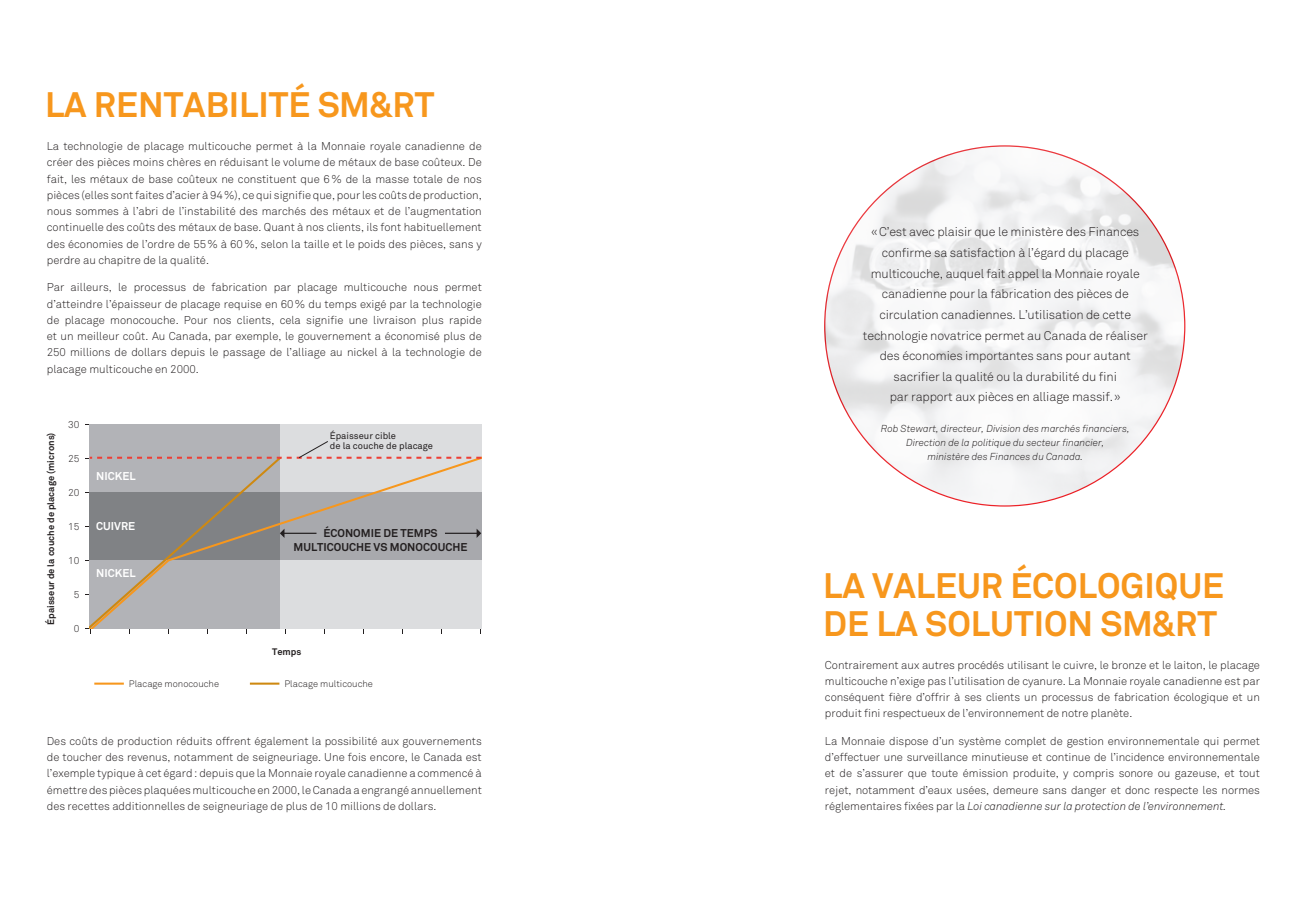
<style>
.page{position:relative;width:1305px;height:900px;background:#fff}
.page>*{position:absolute;margin:0;border:0;box-sizing:border-box;transform-origin:0 0}
.t1{font:700 35px/37.5px "MRC Akkurat";color:#f7971d}
.t2{font:300 12.5px/20.6px "MRC Akkurat";letter-spacing:-.01em;color:#231f20;text-align:center}
.t3{font:300 11.25px/16.2px "MRC Akkurat";color:#231f20;text-align:justify}
.t4{font:700 11.25px/13.5px "MRC Akkurat";color:#231f20;text-align:center}
.t5{font:700 11.25px "MRC Akkurat";color:#fff}
.t6{font:italic 300 10px/13.8px "MRC Akkurat";color:#231f20;text-align:center}
.t7{font:300 10px "MRC Akkurat";color:#231f20}
.t8{font:700 9.38px "MRC Akkurat";color:#231f20}
.t9{font:300 9.38px "MRC Akkurat";color:#231f20}
.t10{font:9.38px/10px "MRC Akkurat";color:#231f20}
.s1{font-style:italic}
</style>
<div class="page">
<div style="left:90px;top:424px;width:391px;height:205px;background:#dcdddf"></div>
<div style="left:90px;top:424px;width:190px;height:205px;background:#b2b3b7"></div>
<hr style="left:94px;top:683px;width:30px;height:2px;background:#f7971d">
<hr style="left:250px;top:683px;width:29px;height:2px;background:#ce8911">
<svg style="left:85px;top:441px;width:396px;height:193px"></svg>
<img style="left:824px;top:145px;width:361px;height:361px">
<h1 class="t1" style="left:45px;top:86px;width:391px">LA RENTABILITÉ SM&amp;RT</h1>
<p class="t3" style="left:47px;top:138px;width:437px">la technologie de placage multicouche permet à la Monnaie royale canadienne de créer des pièces moins chères en réduisant le volume de métaux de base coûteux. De fait, les métaux de base coûteux ne constituent que 6% de la masse totale de nos pièces (elles sont faites d’acier à 94%), ce qui signifie que, pour les coûts de production, nous sommes à l’abri de l’instabilité des marchés des métaux et de l’augmentation continuelle des coûts des métaux de base. quant à nos clients, ils font habituellement des économies de l’ordre de 55% à 60%, selon la taille et le poids des pièces, sans y perdre au chapitre de la qualité.</p>
<p class="t3" style="left:47px;top:279px;width:437px">Par ailleurs, le processus de fabrication par placage multicouche nous permet d’atteindre l’épaisseur de placage requise en 60% du temps exigé par la technologie de placage monocouche. Pour nos clients, cela signifie une livraison plus rapide et un meilleur coût. Au Canada, par exemple, le gouvernement a économisé plus de 250 millions de dollars depuis le passage de l’alliage au nickel à la technologie de placage multicouche en 2000.</p>
<p class="t8" style="left:45px;top:625px;width:194px;rotate:-90deg">Épaisseur de la couche de placage (microns)</p>
<p class="t7" style="left:68px;top:419px;width:13px">30</p>
<p class="t7" style="left:68px;top:453px;width:13px">25</p>
<p class="t7" style="left:68px;top:487px;width:13px">20</p>
<p class="t7" style="left:68px;top:521px;width:13px">15</p>
<p class="t7" style="left:68px;top:555px;width:13px">10</p>
<p class="t7" style="left:74px;top:589px;width:7px">5</p>
<p class="t7" style="left:74px;top:623px;width:7px">0</p>
<p class="t5" style="left:96px;top:468px;width:41px">NICKEL</p>
<p class="t5" style="left:96px;top:519px;width:41px">CUIVRE</p>
<p class="t5" style="left:96px;top:566px;width:41px">NICKEL</p>
<p class="t10" style="left:330px;top:431px;width:105px">Épaisseur cible<br>de la couche de placage</p>
<p class="t4" style="left:294px;top:527px;width:175px">ÉCONOMIE DE TEMPS<br>MULTICOUCHE VS MONOCOUCHE</p>
<p class="t8" style="left:272px;top:646px;width:31px">Temps</p>
<p class="t9" style="left:129px;top:678px;width:92px">Placage monocouche</p>
<p class="t9" style="left:284px;top:678px;width:90px">Placage multicouche</p>
<p class="t3" style="left:47px;top:733px;width:437px">Des coûts de production réduits offrent également la possibilité aux gouvernements de toucher des revenus, notamment de seigneuriage. une fois encore, le Canada est l’exemple typique à cet égard: depuis que la Monnaie royale canadienne a commencé à émettre des pièces plaquées multicouche en 2000, le Canada a engrangé annuellement des recettes additionnelles de seigneuriage de plus de 10 millions de dollars.</p>
<p class="t2" style="left:863px;top:222px;width:286px">«C’est avec plaisir que le ministère des Finances confirme sa satisfaction à l’égard du placage multicouche, auquel fait appel la Monnaie royale canadienne pour la fabrication des pièces de circulation canadiennes. l’utilisation de cette technologie novatrice permet au Canada de réaliser des économies importantes sans pour autant sacrifier la qualité ou la durabilité du fini<br>par rapport aux pièces en alliage massif.»</p>
<p class="t6" style="left:881px;top:422px;width:250px">Rob Stewart, directeur, Division des marchés financiers,<br>Direction de la politique du secteur financier,<br>ministère des Finances du Canada.</p>
<h1 class="t1" style="left:823px;top:567px;width:403px">LA VALEUR ÉCOLOGIQUE<br>DE LA SOLUTION SM&amp;RT</h1>
<p class="t3" style="left:825px;top:657px;width:437px">Contrairement aux autres procédés utilisant le cuivre, le bronze et le laiton, le placage multicouche n’exige pas l’utilisation de cyanure. la Monnaie royale canadienne est par conséquent fière d’offrir à ses clients un processus de fabrication écologique et un produit fini respectueux de l’environnement de notre planète.</p>
<p class="t3" style="left:825px;top:733px;width:437px">la Monnaie dispose d’un système complet de gestion environnementale qui permet d’effectuer une surveillance minutieuse et continue de l’incidence environnementale et de s’assurer que toute émission produite, y compris sonore ou gazeuse, et tout rejet, notamment d’eaux usées, demeure sans danger et donc respecte les normes réglementaires fixées par la <span class="s1">Loi canadienne sur la protection de l’environnement.</span></p>
</div>
